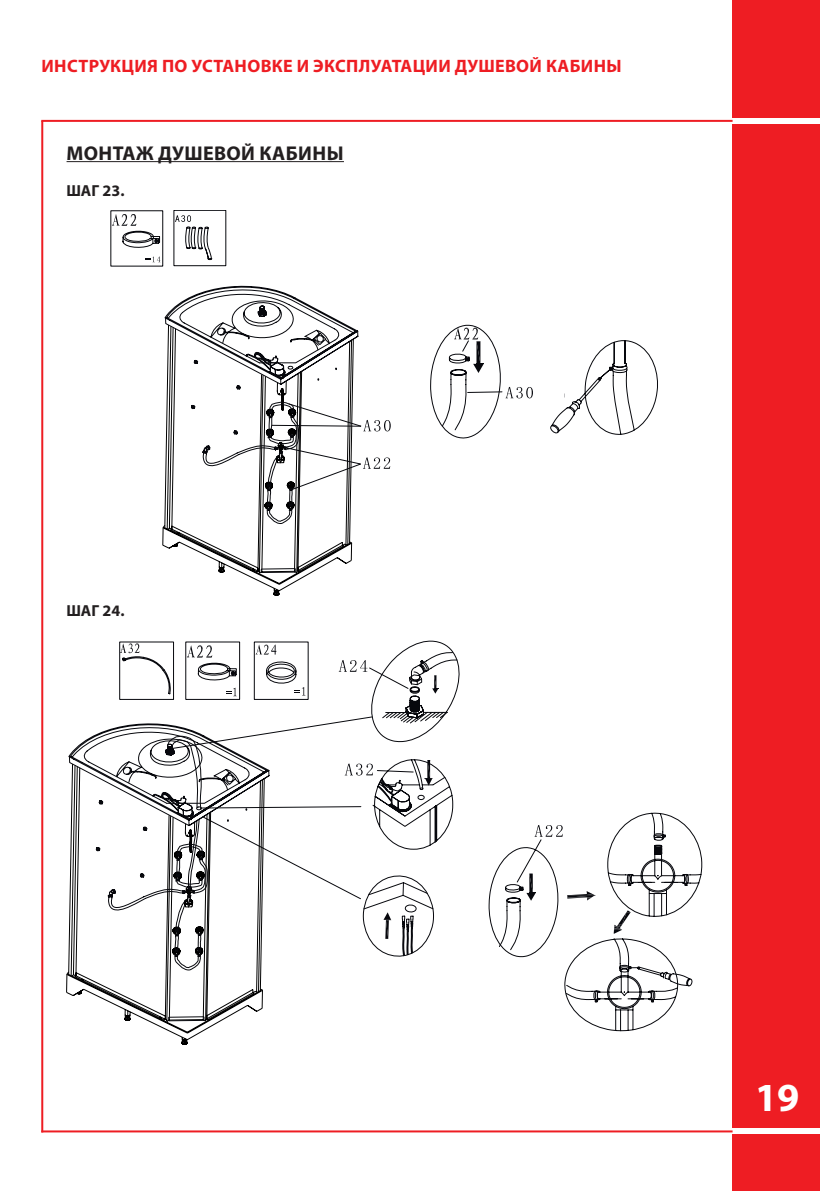
<style>
.page{position:relative;width:840px;height:1191px;background:#fff}
.page>*{position:absolute;margin:0;border:0;box-sizing:border-box;transform-origin:0 0}
.t1{font:700 40px "Myriad Pro";color:#fff}
.t2{font:700 20px "Myriad Pro";letter-spacing:.02em;color:#231f20}
.t3{font:700 18px "Myriad Pro";letter-spacing:.02em;color:#ee1d23}
.t4{font:700 16px "Myriad Pro";color:#231f20}
</style>
<div class="page">
<div style="left:731px;top:0;width:88px;height:1191px;background:#ee1d23"></div>
<div style="left:689px;top:118px;width:130px;height:6px;background:#fff"></div>
<div style="left:689px;top:1128px;width:130px;height:6px;background:#fff"></div>
<hr style="left:41px;top:120px;width:691px;height:2px;background:#ee1d23">
<hr style="left:41px;top:121px;width:2px;height:1011px;background:#ee1d23">
<hr style="left:41px;top:1130px;width:691px;height:2px;background:#ee1d23">
<hr style="left:66px;top:161px;width:278px;height:1px;background:#231f20">
<div style="left:173px;top:210px;width:53px;height:56px;border:1px solid #07080d"></div>
<svg style="left:175px;top:215px;width:37px;height:45px"></svg>
<svg style="left:112px;top:214px;width:48px;height:34px"></svg>
<svg style="left:145px;top:256px;width:15px;height:6px"></svg>
<svg style="left:430px;top:325px;width:227px;height:113px"></svg>
<svg style="left:162px;top:285px;width:228px;height:310px"></svg>
<svg style="left:564px;top:812px;width:137px;height:219px"></svg>
<svg style="left:66px;top:641px;width:394px;height:403px"></svg>
<svg style="left:488px;top:825px;width:204px;height:161px"></svg>
<p class="t3" style="left:41px;top:54px;width:581px">ИНСТРУКЦИЯ ПО УСТАНОВКЕ И ЭКСПЛУАТАЦИИ ДУШЕВОЙ КАБИНЫ</p>
<p class="t2" style="left:66px;top:140px;width:278px">МОНТАЖ ДУШЕВОЙ КАБИНЫ</p>
<p class="t4" style="left:66px;top:180px;width:60px">ШАГ 23.</p>
<p class="t4" style="left:66px;top:600px;width:60px">ШАГ 24.</p>
<h1 class="t1" style="left:754px;top:1071px;width:46px">19</h1>
</div>
